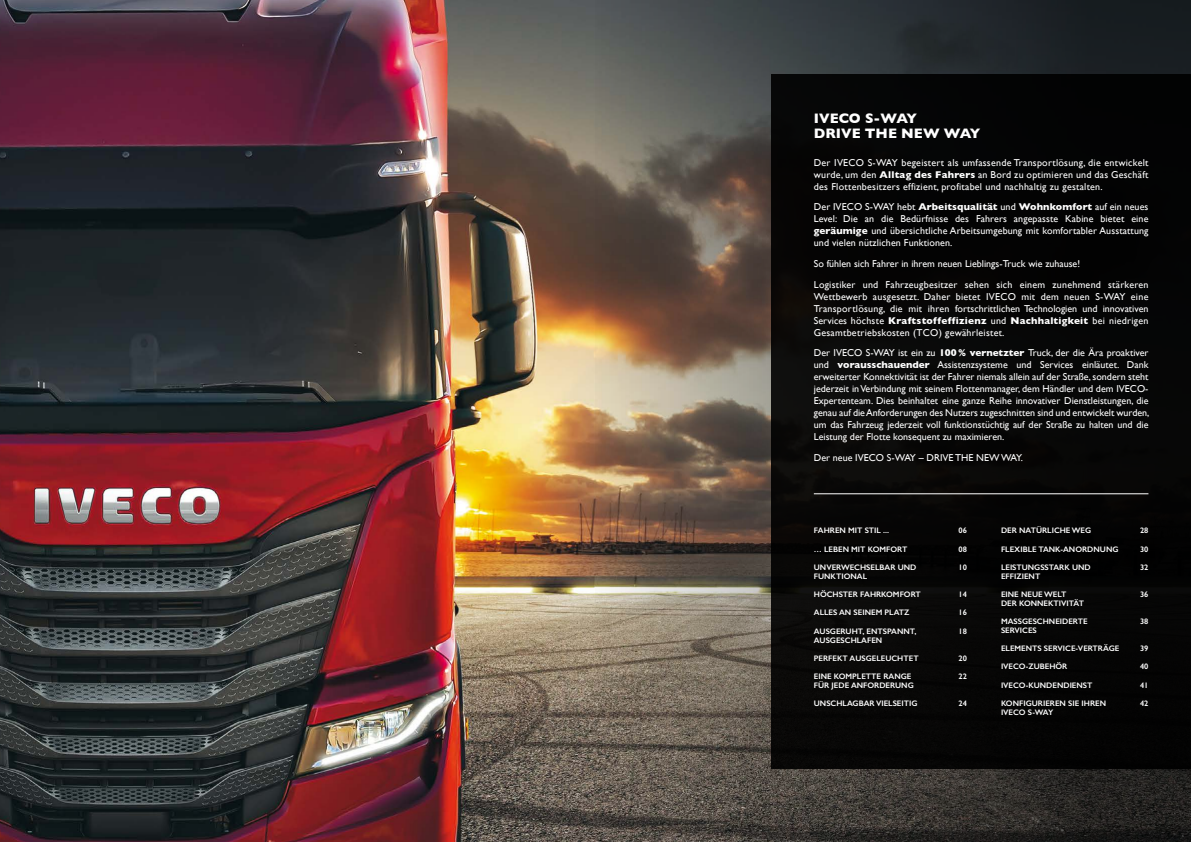
<style>
.page{position:relative;width:1191px;height:842px;background:#fff}
.page>*{position:absolute;margin:0;border:0;box-sizing:border-box;transform-origin:0 0}
.t1{font:700 14px/15px "Gill Sans";color:#fff}
.t2{font:10px/12px "Gill Sans";letter-spacing:.01em;color:#fff;text-align:justify}
.t3{font:600 8px/9px "Gill Sans";color:#fff}
.s1{font-weight:700}
</style>
<div class="page">
<img style="left:0;top:0;width:595px;height:842px">
<svg style="left:595px;top:0;width:596px;height:842px;background:#5b534a"></svg>
<div style="left:771px;top:74px;width:420px;height:694px;background:#000"></div>
<hr style="left:814px;top:493px;width:334px;height:1px;background:#fff">
<h1 class="t1" style="left:814px;top:110px;width:168px">IVECO S-WAY<br>DRIVE THE NEW WAY</h1>
<p class="t2" style="left:814px;top:156px;width:336px">Der IVECO S-WAY begeistert als umfassende Transportlösung, die entwickelt wurde, um den <span class="s1">Alltag des Fahrers</span> an Bord zu optimieren und das Geschäft des Flottenbesitzers effizient, profitabel und nachhaltig zu gestalten.</p>
<p class="t2" style="left:814px;top:201px;width:336px">Der IVECO S-WAY hebt <span class="s1">Arbeitsqualität</span> und <span class="s1">Wohnkomfort</span> auf ein neues Level: Die an die Bedürfnisse des Fahrers angepasste Kabine bietet eine <span class="s1">geräumige</span> und übersichtliche Arbeitsumgebung mit komfortabler Ausstattung und vielen nützlichen Funktionen.</p>
<p class="t2" style="left:814px;top:253px;width:336px;line-height:20.7px">So fühlen sich Fahrer in ihrem neuen Lieblings-Truck wie zuhause!<br>Logistiker und Fahrzeugbesitzer sehen sich einem zunehmend stärkeren</p>
<p class="t2" style="left:814px;top:290px;width:336px">Wettbewerb ausgesetzt. Daher bietet IVECO mit dem neuen S-WAY eine Transportlösung, die mit ihren fortschrittlichen Technologien und innovativen Services höchste <span class="s1">Kraftstoffeffizienz</span> und <span class="s1">Nachhaltigkeit</span> bei niedrigen Gesamtbetriebskosten (TCO) gewährleistet.</p>
<p class="t2" style="left:814px;top:347px;width:337px">Der IVECO S-WAY ist ein zu <span class="s1">100% vernetzter</span> Truck, der die Ära proaktiver und <span class="s1">vorausschauender</span> Assistenzsysteme und Services einläutet. Dank erweiterter Konnektivität ist der Fahrer niemals allein auf der Straße, sondern steht jederzeit in Verbindung mit seinem Flottenmanager, dem Händler und dem IVECO-Expertenteam. Dies beinhaltet eine ganze Reihe innovativer Dienstleistungen, die genau auf die Anforderungen des Nutzers zugeschnitten sind und entwickelt wurden, um das Fahrzeug jederzeit voll funktionstüchtig auf der Straße zu halten und die Leistung der Flotte konsequent zu maximieren.</p>
<p class="t2" style="left:814px;top:452px;width:211px">Der neue IVECO S-WAY – DRIVE THE NEW WAY.</p>
<p class="t3" style="left:814px;top:526px;width:77px">FAHREN MIT STIL ...</p>
<p class="t3" style="left:958px;top:526px;width:10px">06</p>
<p class="t3" style="left:814px;top:544px;width:95px">… LEBEN MIT KOMFORT</p>
<p class="t3" style="left:958px;top:544px;width:10px">08</p>
<p class="t3" style="left:814px;top:563px;width:104px">UNVERWECHSELBAR UND<br>FUNKTIONAL</p>
<p class="t3" style="left:958px;top:563px;width:10px">10</p>
<p class="t3" style="left:814px;top:590px;width:108px">HÖCHSTER FAHRKOMFORT</p>
<p class="t3" style="left:958px;top:590px;width:10px">14</p>
<p class="t3" style="left:814px;top:608px;width:97px">ALLES AN SEINEM PLATZ</p>
<p class="t3" style="left:958px;top:608px;width:10px">16</p>
<p class="t3" style="left:814px;top:626px;width:104px">AUSGERUHT, ENTSPANNT,<br>AUSGESCHLAFEN</p>
<p class="t3" style="left:958px;top:626px;width:10px">18</p>
<p class="t3" style="left:814px;top:653px;width:106px">PERFEKT AUSGELEUCHTET</p>
<p class="t3" style="left:958px;top:653px;width:10px">20</p>
<p class="t3" style="left:814px;top:672px;width:101px">EINE KOMPLETTE RANGE<br>FÜR JEDE ANFORDERUNG</p>
<p class="t3" style="left:958px;top:672px;width:10px">22</p>
<p class="t3" style="left:814px;top:699px;width:105px">UNSCHLAGBAR VIELSEITIG</p>
<p class="t3" style="left:958px;top:699px;width:10px">24</p>
<p class="t3" style="left:1001px;top:526px;width:92px">DER NATÜRLICHE WEG</p>
<p class="t3" style="left:1140px;top:526px;width:10px">28</p>
<p class="t3" style="left:1001px;top:544px;width:119px">FLEXIBLE TANK-ANORDNUNG</p>
<p class="t3" style="left:1140px;top:544px;width:10px">30</p>
<p class="t3" style="left:1001px;top:563px;width:91px">LEISTUNGSSTARK UND<br>EFFIZIENT</p>
<p class="t3" style="left:1140px;top:563px;width:10px">32</p>
<p class="t3" style="left:1001px;top:590px;width:85px">EINE NEUE WELT<br>DER KONNEKTIVITÄT</p>
<p class="t3" style="left:1140px;top:590px;width:10px">36</p>
<p class="t3" style="left:1001px;top:616px;width:88px">MASSGESCHNEIDERTE<br>SERVICES</p>
<p class="t3" style="left:1140px;top:616px;width:10px">38</p>
<p class="t3" style="left:1001px;top:643px;width:120px">ELEMENTS SERVICE-VERTRÄGE</p>
<p class="t3" style="left:1140px;top:643px;width:10px">39</p>
<p class="t3" style="left:1001px;top:662px;width:68px">IVECO-ZUBEHÖR</p>
<p class="t3" style="left:1140px;top:662px;width:10px">40</p>
<p class="t3" style="left:1001px;top:680px;width:93px">IVECO-KUNDENDIENST</p>
<p class="t3" style="left:1140px;top:680px;width:10px">41</p>
<p class="t3" style="left:1001px;top:699px;width:107px">KONFIGURIEREN SIE IHREN<br>IVECO S-WAY</p>
<p class="t3" style="left:1140px;top:699px;width:10px">42</p>
</div>
